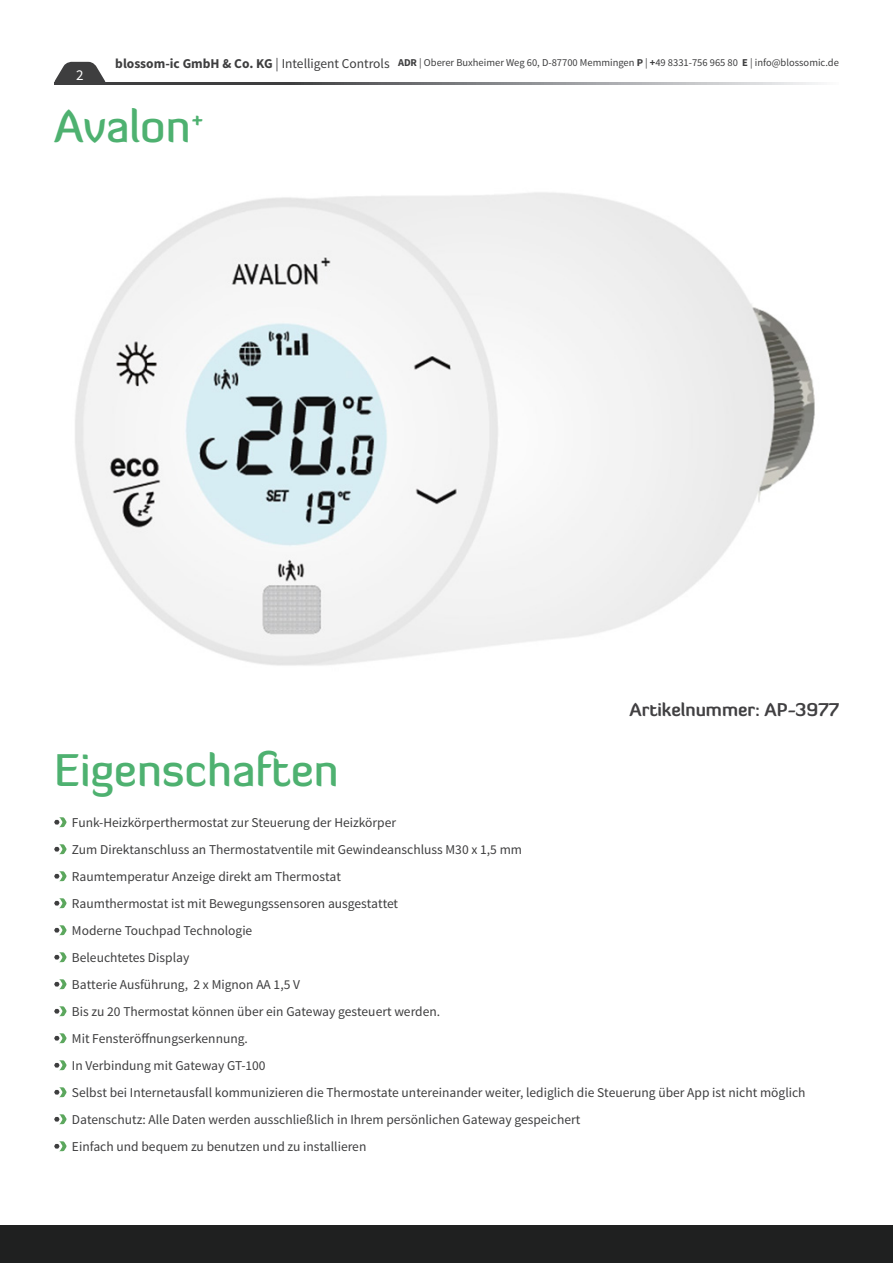
<style>
.page{position:relative;width:893px;height:1263px;background:#fff}
.page>*{position:absolute;margin:0;border:0;box-sizing:border-box;transform-origin:0 0}
.t1{font:500 45px "Diavlo";color:#4eb170}
.Stand_First{font:700 18px "Diavlo";color:#414042}
.t2{font:15px "Source Sans Pro";color:#fff}
.Body_Text__Regular{font:13.5px "Source Sans Pro";color:#3e3e3f}
.t3{font:10.5px "Source Sans Pro";color:#3e3e3f}
.s1{font-weight:700;font-size:13.5px}
.s2{font-size:13.5px}
.s3{font-weight:700}
</style>
<div class="page">
<svg style="left:106px;top:82px;width:712px;height:3px;background:#818284"></svg>
<svg style="left:54px;top:62px;width:52px;height:23px"></svg>
<div style="left:0;top:1225px;width:893px;height:38px;background:#1f2020"></div>
<img style="left:75px;top:192px;width:740px;height:474px">
<svg style="left:54px;top:817px;width:13px;height:10px"></svg>
<svg style="left:54px;top:844px;width:13px;height:10px"></svg>
<svg style="left:54px;top:871px;width:13px;height:10px"></svg>
<svg style="left:54px;top:898px;width:13px;height:10px"></svg>
<svg style="left:54px;top:925px;width:13px;height:10px"></svg>
<svg style="left:54px;top:952px;width:13px;height:10px"></svg>
<svg style="left:54px;top:979px;width:13px;height:10px"></svg>
<svg style="left:54px;top:1006px;width:13px;height:10px"></svg>
<svg style="left:54px;top:1033px;width:13px;height:10px"></svg>
<svg style="left:54px;top:1060px;width:13px;height:10px"></svg>
<svg style="left:54px;top:1087px;width:13px;height:10px"></svg>
<svg style="left:54px;top:1114px;width:13px;height:10px"></svg>
<svg style="left:54px;top:1141px;width:13px;height:10px"></svg>
<p class="t3" style="left:115px;top:56px;width:725px"><span class="s1">blossom-ic GmbH &amp; Co. KG</span> <span class="s2">| Intelligent Controls</span> <span class="s3">ADR</span> | Oberer Buxheimer Weg 60, D-87700 Memmingen <span class="s3">P</span> | <span class="s3">+</span>49 8331-756 965 80 <span class="s3">E</span> | info@blossomic.de</p>
<p class="t2" style="left:76px;top:65px;width:9px">2</p>
<p class="t1" style="left:54px;top:98px;width:152px">Avalon<sup>+</sup></p>
<p class="t1" style="left:54px;top:742px;width:286px">Eigenschaften</p>
<p class="Stand_First" style="left:630px;top:698px;width:211px">Artikelnummer: AP-3977</p>
<p class="Body_Text__Regular" style="left:72px;top:814px;width:326px">Funk-Heizkörperthermostat zur Steuerung der Heizkörper</p>
<p class="Body_Text__Regular" style="left:72px;top:841px;width:452px">Zum Direktanschluss an Thermostatventile mit Gewindeanschluss M30 x 1,5 mm</p>
<p class="Body_Text__Regular" style="left:72px;top:868px;width:270px">Raumtemperatur Anzeige direkt am Thermostat</p>
<p class="Body_Text__Regular" style="left:72px;top:895px;width:328px">Raumthermostat ist mit Bewegungssensoren ausgestattet</p>
<p class="Body_Text__Regular" style="left:72px;top:922px;width:182px">Moderne Touchpad Technologie</p>
<p class="Body_Text__Regular" style="left:72px;top:949px;width:119px">Beleuchtetes Display</p>
<p class="Body_Text__Regular" style="left:72px;top:976px;width:230px">Batterie Ausführung, 2 x Mignon AA 1,5 V</p>
<p class="Body_Text__Regular" style="left:72px;top:1003px;width:370px">Bis zu 20 Thermostat können über ein Gateway gesteuert werden.</p>
<p class="Body_Text__Regular" style="left:72px;top:1030px;width:177px">Mit Fensteröffnungserkennung.</p>
<p class="Body_Text__Regular" style="left:72px;top:1057px;width:195px">In Verbindung mit Gateway GT-100</p>
<p class="Body_Text__Regular" style="left:72px;top:1084px;width:735px">Selbst bei Internetausfall kommunizieren die Thermostate untereinander weiter, lediglich die Steuerung über App ist nicht möglich</p>
<p class="Body_Text__Regular" style="left:72px;top:1111px;width:510px">Datenschutz: Alle Daten werden ausschließlich in Ihrem persönlichen Gateway gespeichert</p>
<p class="Body_Text__Regular" style="left:72px;top:1138px;width:296px">Einfach und bequem zu benutzen und zu installieren</p>
</div>
